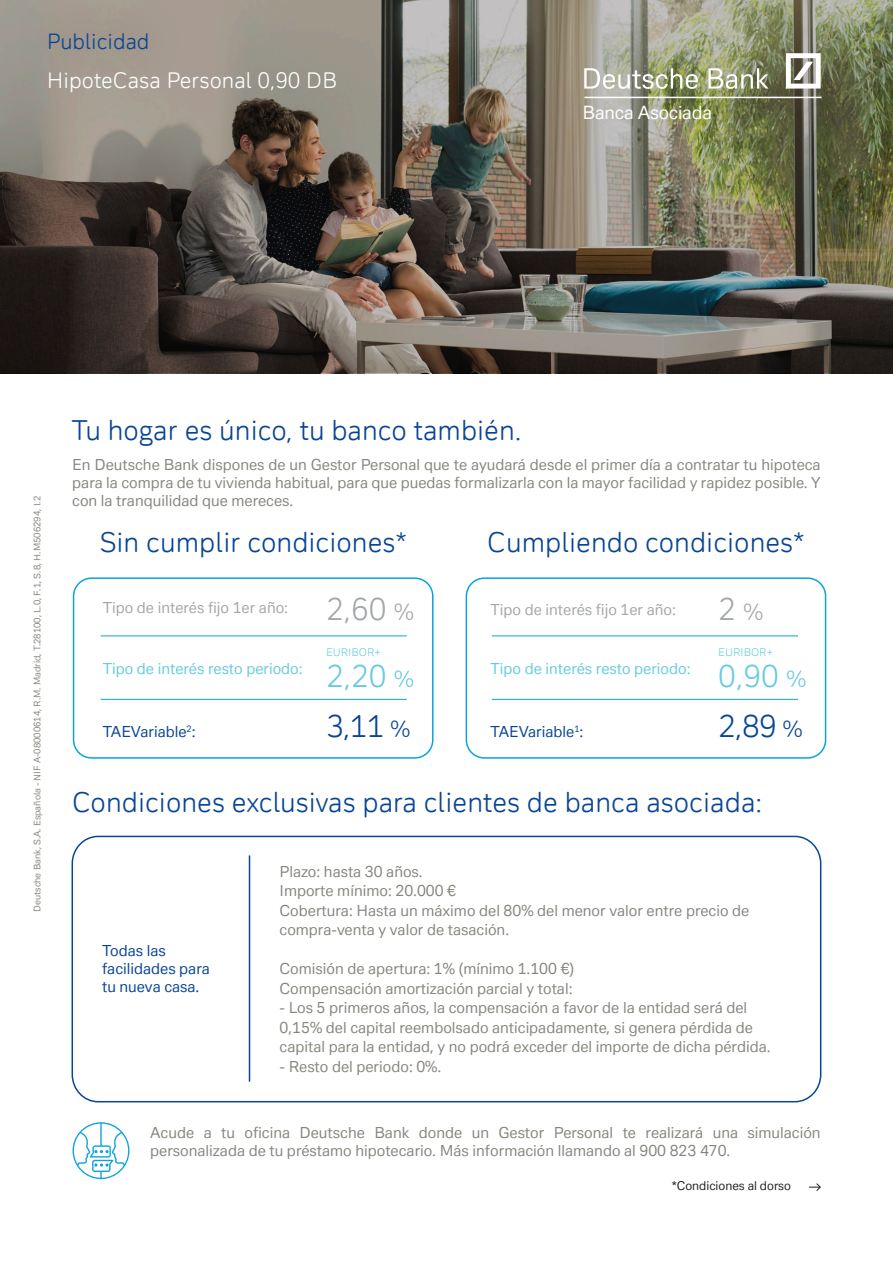
<style>
.page{position:relative;width:893px;height:1263px;background:#fff}
.page>*{position:absolute;margin:0;border:0;box-sizing:border-box;transform-origin:0 0}
.t1{font:30px "Deutsche Bank Display";color:#094594}
.t2{font:30px "Deutsche Bank Display";color:#67cbdf}
.t3{font:30px "Deutsche Bank Display";color:#a3a7a9}
.t4{font:27px "Deutsche Bank Display";color:#094594}
.t5{font:21.3px "Deutsche Bank Display";color:#fff}
.t6{font:21px "Deutsche Bank Display";color:#094594}
.t7{font:18px "Deutsche Bank Text";letter-spacing:-.01em;color:#fff}
.t8{font:15px/18px "Deutsche Bank Text";color:#87857e}
.t9{font:15px/18px "Deutsche Bank Text";color:#094594}
.t10{font:15px "Deutsche Bank Text";color:#67cbdf}
.t11{font:15px "Deutsche Bank Text";color:#a3a7a9}
.t12{font:12px "Deutsche Bank Text";color:#231f20}
.t13{font:10.5px "Deutsche Bank Display";color:#67cbdf}
.t14{font:9px "Deutsche Bank Text";color:#87857e}
.s1{font-size:22.5px}
</style>
<div class="page">
<img style="left:0;top:0;width:893px;height:373px">
<div style="left:73px;top:577px;width:360px;height:182px;border:2px solid #0aa3de;border-radius:18px"></div>
<hr style="left:101px;top:636px;width:306px;height:1px;background:#0aa3de">
<hr style="left:101px;top:699px;width:306px;height:1px;background:#0aa3de">
<div style="left:72px;top:836px;width:749px;height:266px;border:2px solid #094594;border-radius:26px"></div>
<hr style="left:249px;top:855px;width:1px;height:227px;background:#094594">
<svg style="left:809px;top:1183px;width:12px;height:8px"></svg>
<svg style="left:73px;top:1122px;width:56px;height:57px"></svg>
<div style="left:466px;top:577px;width:360px;height:182px;border:2px solid #0aa3de;border-radius:18px"></div>
<hr style="left:492px;top:636px;width:306px;height:1px;background:#0aa3de">
<hr style="left:492px;top:699px;width:306px;height:1px;background:#0aa3de">
<div style="left:8px;top:0;width:181px;height:94px;background:#a39a8f"></div>
<svg style="left:786px;top:53px;width:35px;height:36px"></svg>
<svg style="left:584px;top:68px;width:114px;height:21px"></svg>
<svg style="left:708px;top:68px;width:61px;height:21px"></svg>
<hr style="left:584px;top:97px;width:237px;height:1px;background:#fff">
<p class="t6" style="left:47px;top:28px;width:104px">Publicidad</p>
<p class="t5" style="left:47px;top:67px;width:292px">HipoteCasa Personal 0,90 DB</p>
<p class="t7" style="left:583px;top:102px;width:131px">Banca Asociada</p>
<p class="t4" style="left:71px;top:413px;width:452px">Tu hogar es único, tu banco también.</p>
<p class="t14" style="left:31px;top:912px;width:417px;rotate:-90deg">Deutsche Bank, S.A. Española - NIF A-08000614, R.M. Madrid, T.28100, L.0, F.1, S.8, H.M506294, I.2</p>
<p class="t8" style="left:72px;top:455px;width:750px;text-align:justify">En Deutsche Bank dispones de un Gestor Personal que te ayudará desde el primer día a contratar tu hipoteca para la compra de tu vivienda habitual, para que puedas formalizarla con la mayor facilidad y rapidez posible. Y con la tranquilidad que mereces.</p>
<p class="t4" style="left:99px;top:525px;width:309px">Sin cumplir condiciones*</p>
<p class="t4" style="left:487px;top:525px;width:319px">Cumpliendo condiciones*</p>
<p class="t11" style="left:103px;top:598px;width:187px">Tipo de interés fijo 1er año:</p>
<p class="t3" style="left:326px;top:591px;width:90px">2,60 <span class="s1">%</span></p>
<p class="t11" style="left:490px;top:600px;width:187px">Tipo de interés fijo 1er año:</p>
<p class="t3" style="left:718px;top:591px;width:47px">2 <span class="s1">%</span></p>
<p class="t13" style="left:326px;top:646px;width:56px">EURIBOR+</p>
<p class="t13" style="left:718px;top:646px;width:56px">EURIBOR+</p>
<p class="t10" style="left:103px;top:659px;width:202px">Tipo de interés resto periodo:</p>
<p class="t2" style="left:326px;top:657px;width:90px">2,20 <span class="s1">%</span></p>
<p class="t10" style="left:490px;top:659px;width:202px">Tipo de interés resto periodo:</p>
<p class="t2" style="left:718px;top:657px;width:90px">0,90 <span class="s1">%</span></p>
<p class="t9" style="left:103px;top:722px;width:94px">TAEVariable<sup>2</sup>:</p>
<p class="t1" style="left:326px;top:707px;width:86px">3,11 <span class="s1">%</span></p>
<p class="t9" style="left:490px;top:722px;width:94px">TAEVariable<sup>1</sup>:</p>
<p class="t1" style="left:718px;top:707px;width:86px">2,89 <span class="s1">%</span></p>
<p class="t4" style="left:72px;top:785px;width:691px">Condiciones exclusivas para clientes de banca asociada:</p>
<p class="t9" style="left:102px;top:941px;width:109px">Todas las facilidades para tu nueva casa.</p>
<p class="t8" style="left:280px;top:862px;width:145px">Plazo: hasta 30 años.</p>
<p class="t8" style="left:280px;top:881px;width:178px">Importe mínimo: 20.000 €</p>
<p class="t8" style="left:280px;top:900px;width:471px;line-height:19.5px">Cobertura: Hasta un máximo del 80% del menor valor entre precio de compra-venta y valor de tasación.</p>
<p class="t8" style="left:280px;top:959px;width:296px">Comisión de apertura: 1% (mínimo 1.100 €)</p>
<p class="t8" style="left:280px;top:979px;width:294px">Compensación amortización parcial y total:</p>
<p class="t8" style="left:280px;top:998px;width:469px">- Los 5 primeros años, la compensación a favor de la entidad será del</p>
<p class="t8" style="left:280px;top:1018px;width:475px">0,15% del capital reembolsado anticipadamente, si genera pérdida de</p>
<p class="t8" style="left:280px;top:1037px;width:493px">capital para la entidad, y no podrá exceder del importe de dicha pérdida.</p>
<p class="t8" style="left:280px;top:1057px;width:163px">- Resto del periodo: 0%.</p>
<p class="t8" style="left:150px;top:1123px;width:672px">Acude a tu oficina Deutsche Bank donde un Gestor Personal te realizará una simulación personalizada de tu préstamo hipotecario. Más información llamando al 900 823 470.</p>
<p class="t12" style="left:672px;top:1178px;width:121px">*Condiciones al dorso</p>
</div>
